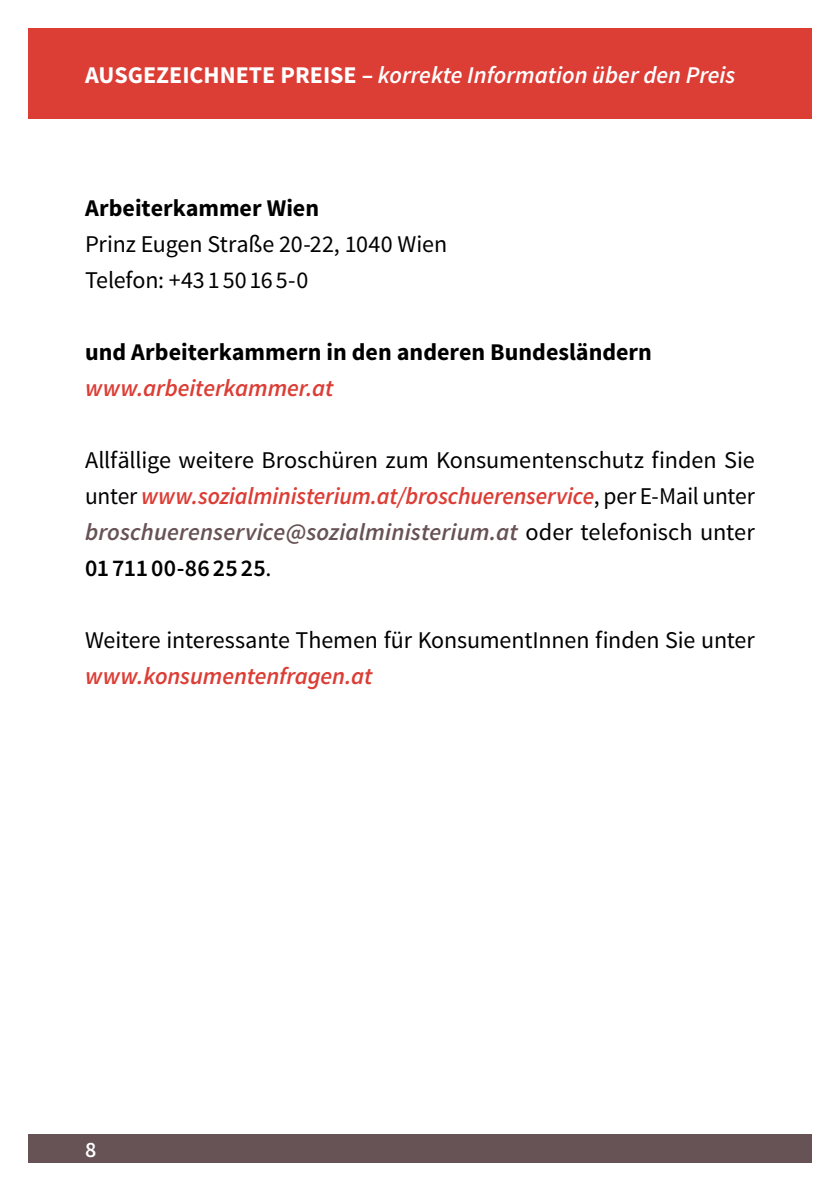
<style>
.page{position:relative;width:840px;height:1191px;background:#fff}
.page>*{position:absolute;margin:0;border:0;box-sizing:border-box;transform-origin:0 0}
.Fliesstext{font:24px/36px "Source Sans Pro";letter-spacing:-.005em;color:#000;text-align:justify}
._3{font:700 24px "Source Sans Pro";color:#000}
.t1{font:italic 600 24px "Source Sans Pro";color:#fff}
.Fliesstext_oA{font:24px "Source Sans Pro";letter-spacing:-.01em;color:#000}
.Fliesstext-2{font:italic 600 24px "Source Sans Pro";letter-spacing:-.005em;color:#dc3d35}
.t2{font:600 22px "Source Sans Pro";color:#fff}
.s1{font-weight:700;font-style:normal}
.s2{font-weight:600;font-style:italic;color:#dc3d35}
.s3{font-weight:600;font-style:italic;color:#675255}
.s4{font-weight:600}
</style>
<div class="page">
<div style="left:28px;top:28px;width:783px;height:91px;background:#dc3d35"></div>
<div style="left:28px;top:1134px;width:783px;height:28px;background:#675255"></div>
<p class="t1" style="left:85px;top:60px;width:651px"><span class="s1">AUSGEZEICHNETE PREISE –</span> korrekte Information über den Preis</p>
<h3 class="_3" style="left:85px;top:193px;width:235px">Arbeiterkammer Wien</h3>
<p class="Fliesstext_oA" style="left:85px;top:229px;width:363px">Prinz Eugen Straße 20-22, 1040 Wien</p>
<p class="Fliesstext" style="left:85px;top:262px;width:225px">Telefon: +43 1 50 16 5-0</p>
<h3 class="_3" style="left:85px;top:337px;width:568px">und Arbeiterkammern in den anderen Bundesländern</h3>
<p class="Fliesstext-2" style="left:85px;top:373px;width:250px">www.arbeiterkammer.at</p>
<p class="Fliesstext" style="left:85px;top:442px;width:671px">Allfällige weitere Broschüren zum Konsumentenschutz finden Sie unter <span class="s2">www.sozialministerium.at/broschuerenservice</span>, per E-Mail unter <span class="s3">broschuerenservice@sozialministerium.at</span> oder telefonisch unter <span class="s4">0171100-862525</span>.</p>
<p class="Fliesstext" style="left:85px;top:622px;width:670px">Weitere interessante Themen für KonsumentInnen finden Sie unter <span class="s2">www.konsumentenfragen.at</span></p>
<p class="t2" style="left:85px;top:1135px;width:13px">8</p>
</div>
